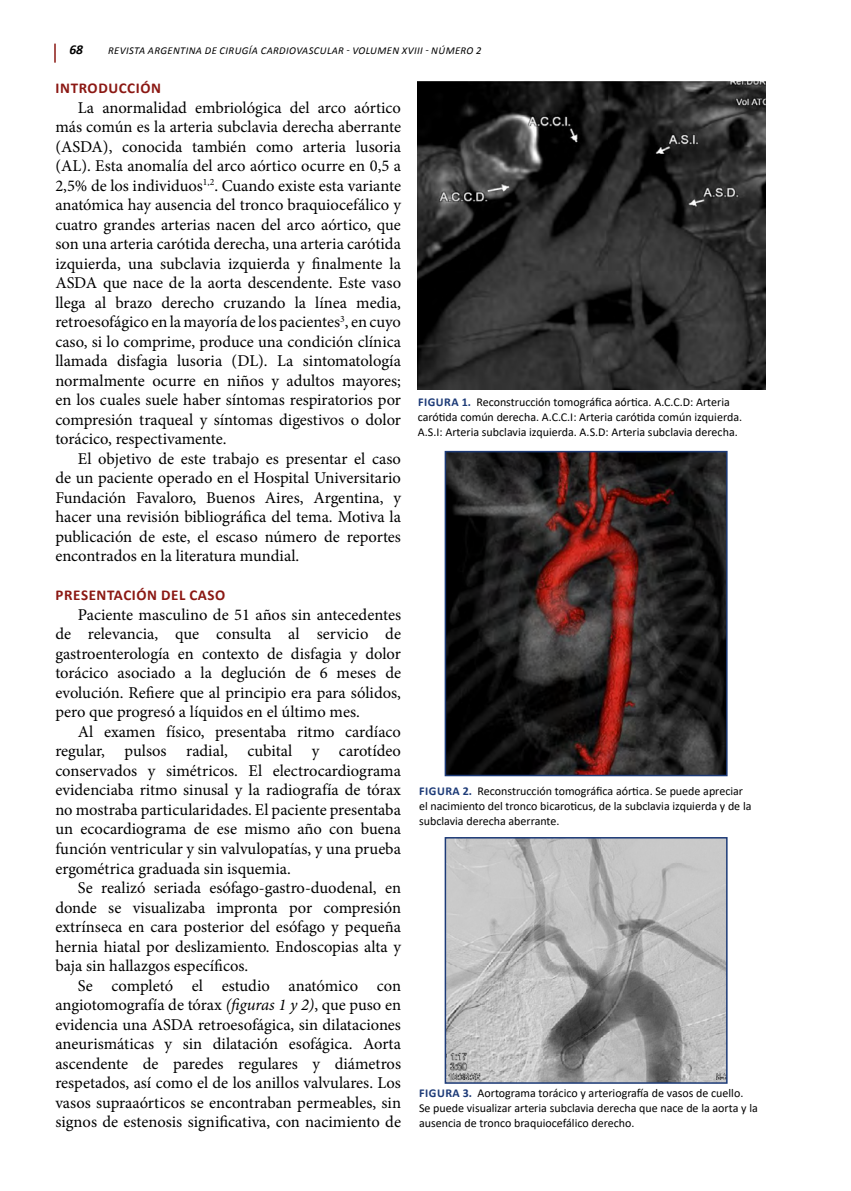
<style>
.page{position:relative;width:851px;height:1191px;background:#fff}
.page>*{position:absolute;margin:0;border:0;box-sizing:border-box;transform-origin:0 0}
.t1{font:16.5px/19.5px "Minion Pro";color:#000;text-align:justify}
.t2{font:700 15px "Calibri";color:#8b1813}
.t3{font:italic 700 13.5px "Calibri";color:#000}
.t4{font:12px/15px "Calibri";color:#000}
.t5{font:italic 10.5px "Calibri";letter-spacing:.04em;color:#000}
.s1{font-style:italic}
.s2{font-weight:700;color:#1c3a77}
</style>
<div class="page">
<svg style="left:54px;top:44px;width:2px;height:19px"></svg>
<img style="left:418px;top:81px;width:347px;height:308px">
<img style="left:447px;top:454px;width:277px;height:319px">
<div style="left:444px;top:451px;width:283px;height:325px;border:2px solid #1c3a77"></div>
<img style="left:447px;top:840px;width:277px;height:240px">
<div style="left:444px;top:837px;width:283px;height:246px;border:2px solid #1c3a77"></div>
<p class="t3" style="left:69px;top:41px;width:15px">68</p>
<p class="t5" style="left:108px;top:43px;width:354px">REVISTA ARGENTINA DE CIRUGÍA CARDIOVASCULAR - VOLUMEN XVIII - NÚMERO</p>
<p class="t5" style="left:476px;top:43px;width:7px">2</p>
<p class="t2" style="left:56px;top:78px;width:15px">INTRODUCCIÓN</p>
<p class="t1" style="left:55px;top:98px;width:347px;text-indent:23px">La anormalidad embriológica del arco aórtico más común es la arteria subclavia derecha aberrante (ASDA), conocida también como arteria lusoria (AL). Esta anomalía del arco aórtico ocurre en 0,5 a 2,5% de los individuos<sup>1,2</sup>. Cuando existe esta variante anatómica hay ausencia del tronco braquiocefálico y cuatro grandes arterias nacen del arco aórtico, que son una arteria carótida derecha, una arteria carótida izquierda, una subclavia izquierda y finalmente la ASDA que nace de la aorta descendente. Este vaso llega al brazo derecho cruzando la línea media, retroesofágico en la mayoría de los pacientes<sup>3</sup>, en cuyo caso, si lo comprime, produce una condición clínica llamada disfagia lusoria (DL). La sintomatología normalmente ocurre en niños y adultos mayores; en los cuales suele haber síntomas respiratorios por compresión traqueal y síntomas digestivos o dolor torácico, respectivamente.</p>
<p class="t1" style="left:55px;top:449px;width:347px;text-indent:23px">El objetivo de este trabajo es presentar el caso de un paciente operado en el Hospital Universitario Fundación Favaloro, Buenos Aires, Argentina, y hacer una revisión bibliográfica del tema. Motiva la publicación de este, el escaso número de reportes encontrados en la literatura mundial.</p>
<p class="t2" style="left:56px;top:585px;width:18px">PRESENTACIÓN</p>
<p class="t2" style="left:161px;top:585px;width:9px">DEL</p>
<p class="t2" style="left:189px;top:585px;width:10px">CASO</p>
<p class="t1" style="left:55px;top:605px;width:347px;text-indent:23px">Paciente masculino de 51 años sin antecedentes de relevancia, que consulta al servicio de gastroenterología en contexto de disfagia y dolor torácico asociado a la deglución de 6 meses de evolución. Refiere que al principio era para sólidos, pero que progresó a líquidos en el último mes.</p>
<p class="t1" style="left:55px;top:722px;width:347px;text-indent:23px">Al examen físico, presentaba ritmo cardíaco regular, pulsos radial, cubital y carotídeo conservados y simétricos. El electrocardiograma evidenciaba ritmo sinusal y la radiografía de tórax no mostraba particularidades. El paciente presentaba un ecocardiograma de ese mismo año con buena función ventricular y sin valvulopatías, y una prueba ergométrica graduada sin isquemia.</p>
<p class="t1" style="left:55px;top:878px;width:347px;text-indent:23px">Se realizó seriada esófago-gastro-duodenal, en donde se visualizaba impronta por compresión extrínseca en cara posterior del esófago y pequeña hernia hiatal por deslizamiento. Endoscopias alta y baja sin hallazgos específicos.</p>
<p class="t1" style="left:55px;top:975px;width:347px;text-indent:23px">Se completó el estudio anatómico con angiotomografía de tórax <span class="s1">(figuras 1 y 2)</span>, que puso en evidencia una ASDA retroesofágica, sin dilataciones aneurismáticas y sin dilatación esofágica. Aorta ascendente de paredes regulares y diámetros respetados, así como el de los anillos valvulares. Los vasos supraaórticos se encontraban permeables, sin signos de estenosis significativa, con nacimiento de</p>
<p class="t4" style="left:418px;top:394px;width:325px"><span class="s2">FI GURA 1.</span> Reconstrucción tomográfica aórtica. A.C.C.D: Arteria carótida común derecha. A.C.C.I: Arteria carótida común izquierda.<br>A.S.I: Arteria subclavia izquierda. A.S.D: Arteria subclavia derecha.</p>
<p class="t4" style="left:419px;top:783px;width:334px"><span class="s2">FI GURA 2.</span> Reconstrucción tomográfica aórtica. Se puede apreciar el nacimiento del tronco bicaroticus, de la subclavia izquierda y de la subclavia derecha aberrante.</p>
<p class="t4" style="left:419px;top:1085px;width:340px"><span class="s2">FI GURA 3.</span> Aortograma torácico y arteriografía de vasos de cuello.<br>Se puede visualizar arteria subclavia derecha que nace de la aorta y la ausencia de tronco braquiocefálico derecho.</p>
</div>
